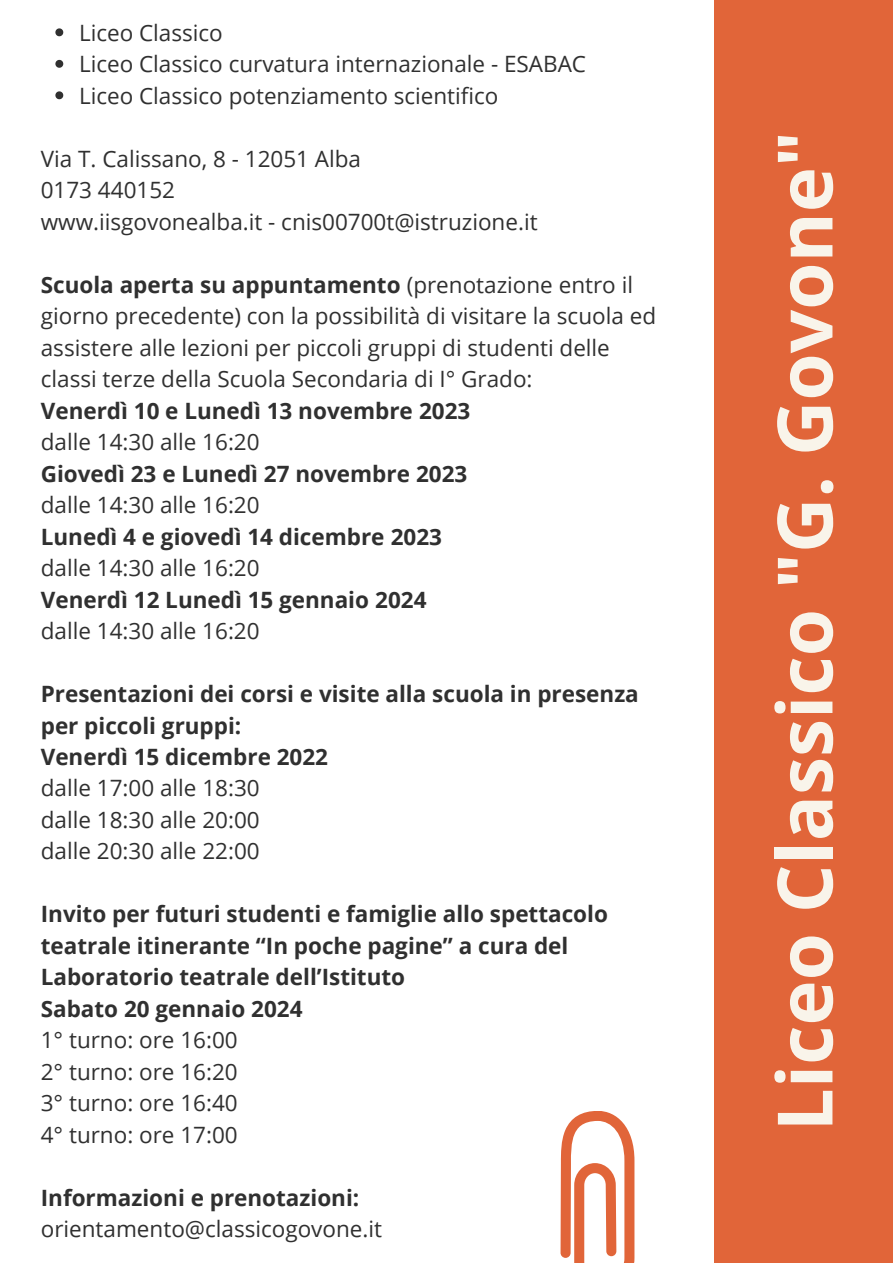
<style>
.page{position:relative;width:893px;height:1264px;background:#fff}
.page>*{position:absolute;margin:0;border:0;box-sizing:border-box;transform-origin:0 0}
.t1{font:700 76.35px "Open Sans";color:#f9f4ea}
.t2{font:22.5px/31.5px "Open Sans";color:#303030}
.t3{font:700 22.5px/31.5px "Open Sans";color:#303030}
.s1{font-weight:700}
</style>
<div class="page">
<svg style="left:55px;top:28px;width:8px;height:8px"></svg>
<svg style="left:55px;top:60px;width:8px;height:8px"></svg>
<svg style="left:55px;top:91px;width:8px;height:8px"></svg>
<div style="left:714px;top:0;width:178px;height:1262px;background:#e16539"></div>
<svg style="left:560px;top:1111px;width:74px;height:151px"></svg>
<p class="t2" style="left:79px;top:16px;width:145px">Liceo Classico</p>
<p class="t2" style="left:79px;top:48px;width:508px">Liceo Classico curvatura internazionale - ESABAC</p>
<p class="t2" style="left:79px;top:79px;width:421px">Liceo Classico potenziamento scientifico</p>
<p class="t2" style="left:41px;top:142px;width:322px">Via T. Calissano, 8 - 12051 Alba</p>
<p class="t2" style="left:41px;top:174px;width:136px">0173 440152</p>
<p class="t2" style="left:41px;top:205px;width:498px">www.iisgovonealba.it - cnis00700t@istruzione.it</p>
<p class="t2" style="left:41px;top:268px;width:616px"><span class="s1">Scuola aperta su appuntamento</span> (prenotazione entro il giorno precedente) con la possibilità di visitare la scuola ed assistere alle lezioni per piccoli gruppi di studenti delle classi terze della Scuola Secondaria di I° Grado:</p>
<p class="t3" style="left:41px;top:394px;width:431px">Venerdì 10 e Lunedì 13 novembre 2023</p>
<p class="t2" style="left:41px;top:425px;width:220px">dalle 14:30 alle 16:20</p>
<p class="t3" style="left:41px;top:457px;width:428px">Giovedì 23 e Lunedì 27 novembre 2023</p>
<p class="t2" style="left:41px;top:488px;width:220px">dalle 14:30 alle 16:20</p>
<p class="t3" style="left:41px;top:520px;width:403px">Lunedì 4 e giovedì 14 dicembre 2023</p>
<p class="t2" style="left:41px;top:551px;width:220px">dalle 14:30 alle 16:20</p>
<p class="t3" style="left:41px;top:583px;width:387px">Venerdì 12 Lunedì 15 gennaio 2024</p>
<p class="t2" style="left:41px;top:614px;width:220px">dalle 14:30 alle 16:20</p>
<p class="t3" style="left:41px;top:677px;width:599px">Presentazioni dei corsi e visite alla scuola in presenza per piccoli gruppi:</p>
<p class="t3" style="left:41px;top:740px;width:289px">Venerdì 15 dicembre 2022</p>
<p class="t2" style="left:41px;top:772px;width:220px">dalle 17:00 alle 18:30</p>
<p class="t2" style="left:41px;top:803px;width:220px">dalle 18:30 alle 20:00</p>
<p class="t2" style="left:41px;top:835px;width:220px">dalle 20:30 alle 22:00</p>
<p class="t3" style="left:41px;top:898px;width:568px">Invito per futuri studenti e famiglie allo spettacolo teatrale itinerante “In poche pagine” a cura del<br>Laboratorio teatrale dell’Istituto</p>
<p class="t3" style="left:41px;top:992px;width:263px">Sabato 20 gennaio 2024</p>
<p class="t2" style="left:41px;top:1023px;width:198px">1° turno: ore 16:00</p>
<p class="t2" style="left:41px;top:1055px;width:198px">2° turno: ore 16:20</p>
<p class="t2" style="left:41px;top:1086px;width:198px">3° turno: ore 16:40</p>
<p class="t2" style="left:41px;top:1118px;width:198px">4° turno: ore 17:00</p>
<p class="t2" style="left:41px;top:1181px;width:343px"><span class="s1">Informazioni e prenotazioni: </span>orientamento@classicogovone.it</p>
<p class="t1" style="left:750px;top:1131px;width:1001px;rotate:-90deg">Liceo Classico "G. Govone"</p>
</div>
